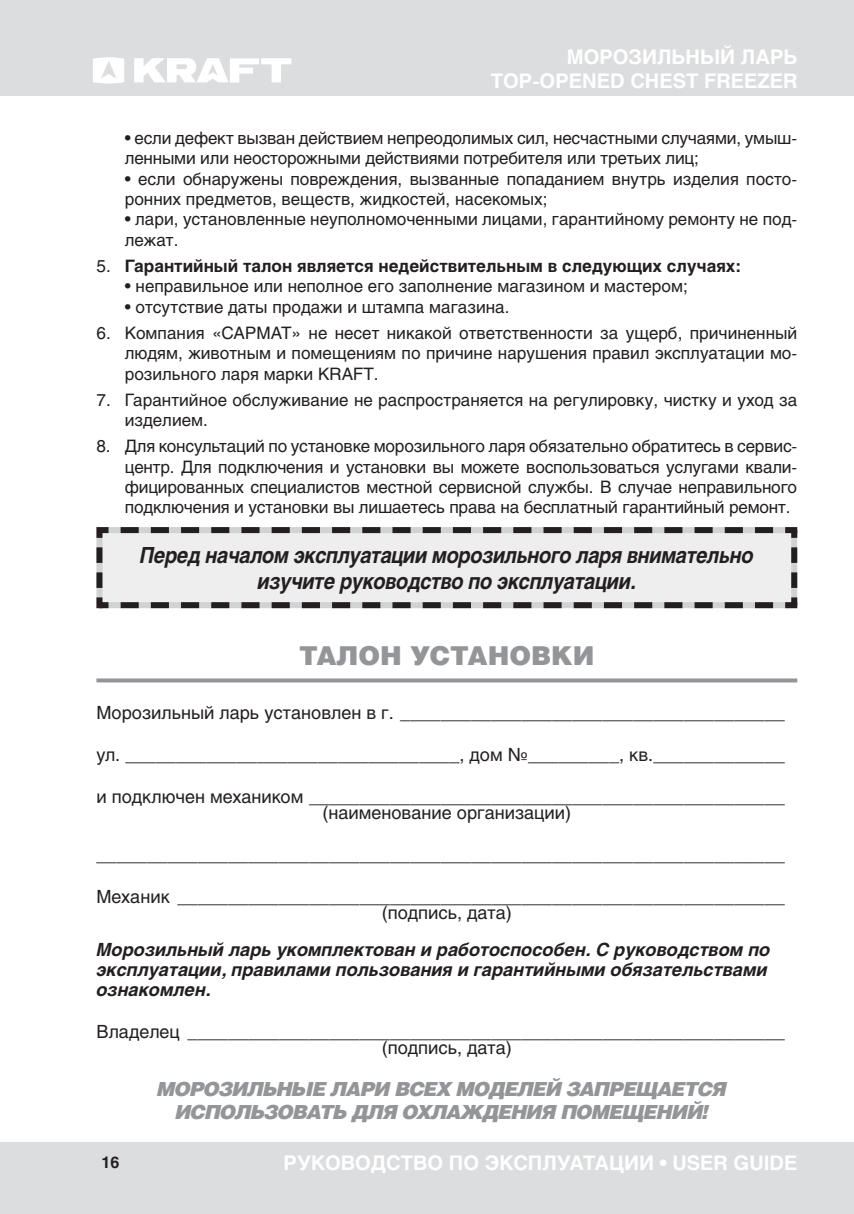
<style>
.page{position:relative;width:854px;height:1214px;background:#fff}
.page>*{position:absolute;margin:0;border:0;box-sizing:border-box;transform-origin:0 0}
.t1{font:900 26px "Helios";color:#939598}
.t2{font:italic 700 22px/26.4px "Helios";letter-spacing:-.02em;color:#231f20;text-align:center;scale:.9 1}
.t3{font:700 20px/24px "Helios";color:#fff;text-align:right}
.t4{font:italic 900 19.4px/23px "Helios";letter-spacing:-.05em;color:#939598;text-align:center}
.t5{font:18px/16px "Helios";color:#231f20}
.t6{font:italic 700 18px/20px "Helios";color:#231f20}
.t7{font:17px/20.4px "Helios";color:#231f20}
.t8{font:700 17px "Helios";color:#231f20}
.t9{font:700 16px "Helios";color:#231f20}
.s1{font-weight:400}
</style>
<div class="page">
<hr style="left:853px;top:0;width:1px;height:95px;background:#dcdddf">
<div style="left:0;top:0;width:853px;height:95px;background:#dcdddf"></div>
<div style="left:0;top:1142px;width:853px;height:71px;background:#dcdddf"></div>
<svg style="left:93px;top:57px;width:31px;height:26px"></svg>
<svg style="left:134px;top:58px;width:157px;height:25px"></svg>
<svg style="left:96px;top:678px;width:701px;height:4px;background:#9fa1a3"></svg>
<svg style="left:96px;top:527px;width:702px;height:82px;background:#d9d9da"></svg>
<svg style="left:791px;top:542px;width:6px;height:46px"></svg>
<div style="left:791px;top:597px;width:6px;height:8px;background:#231f20"></div>
<div style="left:791px;top:530px;width:6px;height:8px;background:#231f20"></div>
<p class="t3" style="left:490px;top:45px;width:308px">МОРОЗИЛЬНЫЙ ЛАРЬ<br>TOP-OPENED CHEST FREEZER</p>
<p class="t7" style="left:125px;top:127px;width:673px">• если дефект вызван действием непреодолимых сил, несчастными случаями, умыш&shy;ленными или неосторожными действиями потребителя или третьих лиц;</p>
<p class="t7" style="left:125px;top:168px;width:673px">• если обнаружены повреждения, вызванные попаданием внутрь изделия посто&shy;ронних предметов, веществ, жидкостей, насекомых;</p>
<p class="t7" style="left:125px;top:209px;width:673px">• лари, установленные неуполномоченными лицами, гарантийному ремонту не под&shy;лежат.</p>
<p class="t8" style="left:96px;top:256px;width:646px"><span class="s1">5.</span> Гарантийный талон является недействительным в следующих случаях:</p>
<p class="t7" style="left:125px;top:276px;width:564px">• неправильное или неполное его заполнение магазином и мастером;</p>
<p class="t7" style="left:125px;top:296px;width:386px">• отсутствие даты продажи и штампа магазина.</p>
<p class="t7" style="left:125px;top:322px;width:673px;text-align:justify;text-indent:-28px">6. Компания «САРМАТ» не несет никакой ответственноcти за ущерб, причиненный людям, животным и помещениям по причине нарушения правил эксплуатации мо&shy;розильного ларя марки KRAFT.</p>
<p class="t7" style="left:125px;top:389px;width:673px;text-indent:-28px">7. Гарантийное обслуживание не распространяется на регулировку, чистку и уход за изделием.</p>
<p class="t7" style="left:125px;top:435px;width:673px;text-align:justify;text-indent:-28px">8. Для консультаций по установке морозильного ларя обязательно обратитесь в cервис&shy;центр. Для подключения и установки вы можете воспользоваться услугами квали&shy;фицированных специалистов местной сервисной службы. В случае неправильного подключения и установки вы лишаетесь права на бесплатный гарантийный ремонт.</p>
<p class="t2" style="left:140px;top:542px;width:683px">Перед началом эксплуатации морозильного ларя внимательно изучите руководство по эксплуатации.</p>
<h1 class="t1" style="left:299px;top:639px;width:40px">Талон</h1>
<h1 class="t1" style="left:410px;top:639px;width:21px">устано</h1>
<h1 class="t1" style="left:531px;top:639px;width:41px">вки</h1>
<p class="t5" style="left:96px;top:704px;width:689px">Морозильный ларь установлен в г. ______________________________________</p>
<p class="t5" style="left:96px;top:746px;width:689px">ул. _________________________________, дом №_________, кв._____________</p>
<p class="t5" style="left:322px;top:788px;width:464px;text-indent:-226px">и подключен механиком _______________________________________________ (наименование организации)</p>
<p class="t5" style="left:96px;top:846px;width:689px">____________________________________________________________________</p>
<p class="t5" style="left:381px;top:888px;width:404px;text-indent:-285px">Механик ____________________________________________________________ (подпись, дата)</p>
<p class="t6" style="left:96px;top:939px;width:675px">Морозильный ларь укомплектован и работоспособен. С руководством по эксплуатации, правилами пользования и гарантийными обязательствами ознакомлен.</p>
<p class="t5" style="left:381px;top:1023px;width:404px;text-indent:-285px">Владелец ___________________________________________________________ (подпись, дата)</p>
<p class="t9" style="left:101px;top:1153px;width:19px">16</p>
<p class="t4" style="left:157px;top:1076px;width:571px">МОРОЗИЛЬНЫЕ ЛАРИ ВСЕХ МОДЕЛЕЙ ЗАПРЕЩАЕТСЯ<br>ИСПОЛЬЗОВАТЬ ДЛЯ ОХЛАЖДЕНИЯ ПОМЕЩЕНИЙ!</p>
<p class="t3" style="left:283px;top:1150px;width:515px">РУКОВОДСТВО ПО ЭКСПЛУАТАЦИИ • USER GUIDE</p>
</div>
